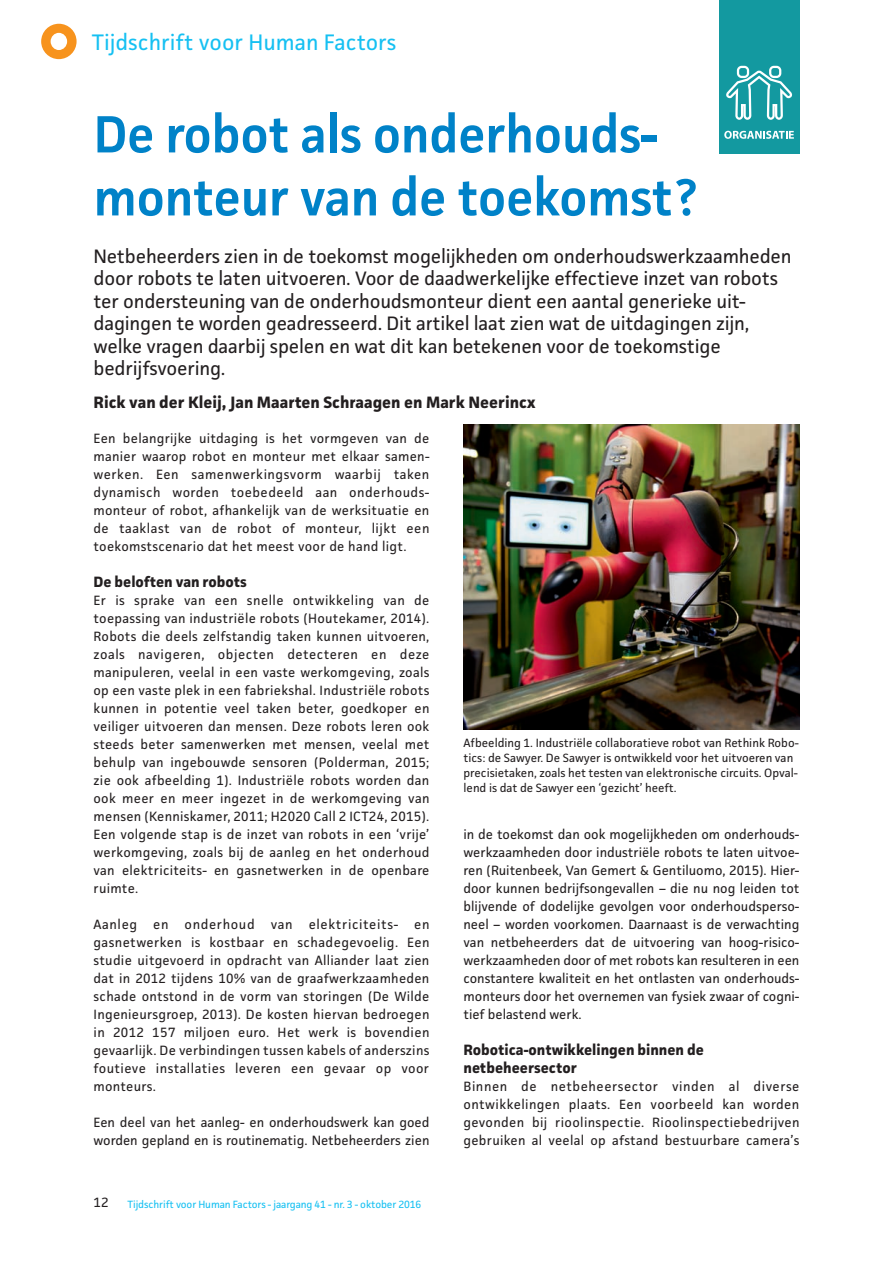
<style>
.page{position:relative;width:893px;height:1263px;background:#fff}
.page>*{position:absolute;margin:0;border:0;box-sizing:border-box;transform-origin:0 0}
.t1{font:600 52.5px/63px "Facit";letter-spacing:-.01em;color:#0082c8}
.t2{font:22.5px "Facit";color:#15c0f2}
.t3{font:19.5px/22.5px "Facit";letter-spacing:-.01em;color:#231f20}
.t4{font:700 16.5px "Facit";color:#231f20}
.t5{font:700 15px/18px "Facit";color:#231f20}
.t6{font:13.5px/18px "Facit";letter-spacing:.015em;color:#231f20;text-align:justify}
.t7{font:12px/15px "Facit";color:#231f20}
.t8{font:10.5px "Facit";letter-spacing:-.01em;color:#15c0f2}
</style>
<div class="page">
<svg style="left:41px;top:24px;width:36px;height:35px"></svg>
<img style="left:463px;top:425px;width:336px;height:304px">
<div style="left:719px;top:0;width:80px;height:154px;background:#1399a0"></div>
<svg style="left:724px;top:131px;width:70px;height:8px"></svg>
<svg style="left:726px;top:66px;width:66px;height:54px"></svg>
<h2 class="t2" style="left:92px;top:28px;width:306px">Tijdschrift voor Human Factors</h2>
<h1 class="t1" style="left:94px;top:102px;width:605px">De robot als onderhouds&shy;monteur van de toekomst?</h1>
<p class="t3" style="left:94px;top:244px;width:700px">Netbeheerders zien in de toekomst mogelijkheden om onderhoudswerkzaamheden door robots te laten uitvoeren. Voor de daadwerkelijke effectieve inzet van robots ter ondersteuning van de onderhoudsmonteur dient een aantal generieke uit&shy;dagingen te worden geadresseerd. Dit artikel laat zien wat de uitdagingen zijn, welke vragen daarbij spelen en wat dit kan betekenen voor de toekomstige bedrijfsvoering.</p>
<p class="t4" style="left:94px;top:392px;width:444px">Rick van der Kleij, Jan Maarten Schraagen en Mark Neerincx</p>
<p class="t6" style="left:94px;top:429px;width:337px">Een belangrijke uitdaging is het vormgeven van de manier waarop robot en monteur met elkaar samen&shy;werken. Een samenwerkingsvorm waarbij taken dynamisch worden toebedeeld aan onderhouds&shy;monteur of robot, afhankelijk van de werksituatie en de taaklast van de robot of monteur, lijkt een toekomstscenario dat het meest voor de hand ligt.</p>
<p class="t5" style="left:94px;top:572px;width:155px">De beloften van robots</p>
<p class="t6" style="left:94px;top:591px;width:337px">Er is sprake van een snelle ontwikkeling van de toepassing van industriële robots (Houtekamer, 2014).<br>Robots die deels zelfstandig taken kunnen uitvoeren, zoals navigeren, objecten detecteren en deze manipuleren, veelal in een vaste werkomgeving, zoals op een vaste plek in een fabriekshal. Industriële robots kunnen in potentie veel taken beter, goedkoper en veiliger uitvoeren dan mensen. Deze robots leren ook steeds beter samenwerken met mensen, veelal met behulp van ingebouwde sensoren (Polderman, 2015; zie ook afbeelding 1). Industriële robots worden dan ook meer en meer ingezet in de werkomgeving van mensen (Kenniskamer, 2011; H2020 Call 2 ICT24, 2015).<br>Een volgende stap is de inzet van robots in een ‘vrije’ werkomgeving, zoals bij de aanleg en het onderhoud van elektriciteits- en gasnetwerken in de openbare ruimte.</p>
<p class="t6" style="left:94px;top:915px;width:338px">Aanleg en onderhoud van elektriciteits- en gasnetwerken is kostbaar en schadegevoelig. Een studie uitgevoerd in opdracht van Alliander laat zien dat in 2012 tijdens 10% van de graafwerkzaamheden schade ontstond in de vorm van storingen (De Wilde Ingenieursgroep, 2013). De kosten hiervan bedroegen in 2012 157 miljoen euro. Het werk is bovendien gevaarlijk. De verbindingen tussen kabels of anderszins foutieve installaties leveren een gevaar op voor monteurs.</p>
<p class="t6" style="left:94px;top:1113px;width:337px">Een deel van het aanleg- en onderhoudswerk kan goed worden gepland en is routinematig. Netbeheerders zien</p>
<p class="t7" style="left:463px;top:735px;width:337px">Afbeelding 1. Industriële collaboratieve robot van Rethink Robo&shy;tics: de Sawyer. De Sawyer is ontwikkeld voor het uitvoeren van precisietaken, zoals het testen van elektronische circuits. Opval&shy;lend is dat de Sawyer een ‘gezicht’ heeft.</p>
<p class="t6" style="left:463px;top:825px;width:337px">in de toekomst dan ook mogelijkheden om onderhouds&shy;werkzaamheden door industriële robots te laten uitvoe&shy;ren (Ruitenbeek, Van Gemert &amp; Gentiluomo, 2015). Hier&shy;door kunnen bedrijfsongevallen – die nu nog leiden tot blijvende of dodelijke gevolgen voor onderhoudsperso&shy;neel – worden voorkomen. Daarnaast is de verwachting van netbeheerders dat de uitvoering van hoog-risico&shy;werkzaamheden door of met robots kan resulteren in een constantere kwaliteit en het ontlasten van onderhouds&shy;monteurs door het overnemen van fysiek zwaar of cogni&shy;tief belastend werk.</p>
<p class="t5" style="left:463px;top:1040px;width:242px">Robotica-ontwikkelingen binnen de netbeheersector</p>
<p class="t6" style="left:463px;top:1077px;width:338px">Binnen de netbeheersector vinden al diverse ontwikkelingen plaats. Een voorbeeld kan worden gevonden bij rioolinspectie. Rioolinspectiebedrijven gebruiken al veelal op afstand bestuurbare camera’s</p>
<p class="t6" style="left:94px;top:1193px;width:16px">12</p>
<p class="t8" style="left:128px;top:1197px;width:295px">Tijdschrift voor Human Factors - jaargang 41 - nr. 3 - oktober 2016</p>
</div>
